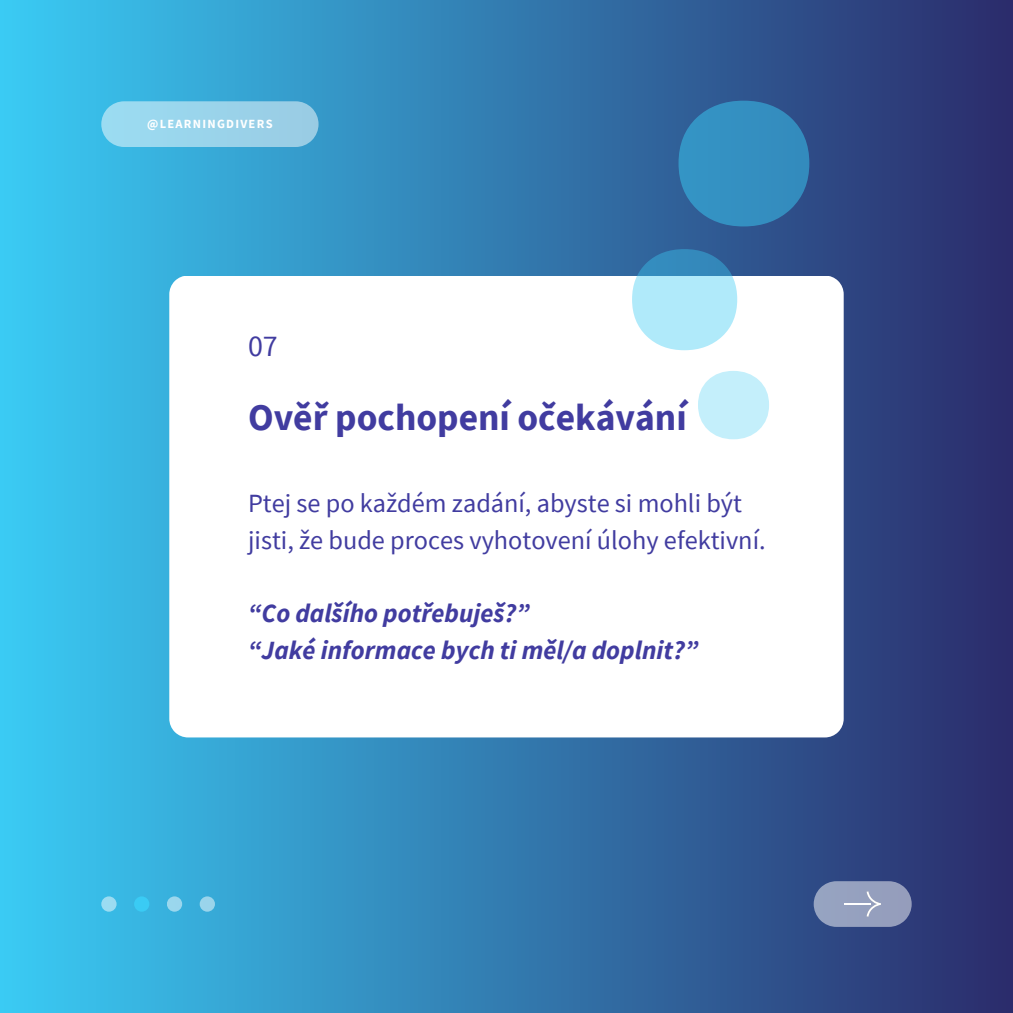
<style>
.page{position:relative;width:1013px;height:1013px;background:#fff}
.page>*{position:absolute;margin:0;border:0;box-sizing:border-box;transform-origin:0 0}
.t1{font:700 37.5px "Source Sans Pro";color:#413ca0}
.t2{font:30px "Source Sans Pro";color:#413ca0}
.t3{font:26.25px/36.5px "Source Sans Pro";color:#413ca0}
.t4{font:italic 700 26.25px/36.5px "Source Sans Pro";color:#413ca0}
.t5{font:700 12.5px "Source Sans Pro";letter-spacing:.1em;color:#fff}
</style>
<div class="page">
<div style="left:0;top:0;width:1012px;height:1012px;background:linear-gradient(to right,#3acbf4,#2b2c6b)"></div>
<svg style="left:169px;top:275px;width:674px;height:462px"></svg>
<svg style="left:101px;top:896px;width:16px;height:15px"></svg>
<div style="left:134px;top:896px;width:15px;height:15px;background:#3acbf4;border-radius:50%"></div>
<div style="left:167px;top:896px;width:15px;height:15px;background:#9ad7ed;border-radius:50%"></div>
<div style="left:200px;top:896px;width:15px;height:15px;background:#9ad4eb;border-radius:50%"></div>
<svg style="left:813px;top:881px;width:98px;height:45px;background:#8d99b9"></svg>
<svg style="left:678px;top:101px;width:131px;height:125px;background:#3284b7"></svg>
<svg style="left:632px;top:249px;width:105px;height:101px;background:#96cee6"></svg>
<svg style="left:698px;top:371px;width:71px;height:68px"></svg>
<svg style="left:101px;top:101px;width:217px;height:46px;background:#95d1e9"></svg>
<h3 class="t5" style="left:147px;top:115px;width:127px">@LEARNINGDIVERS</h3>
<p class="t2" style="left:248px;top:326px;width:31px">07</p>
<h1 class="t1" style="left:248px;top:393px;width:440px">Ověř pochopení očekávání</h1>
<p class="t3" style="left:248px;top:484px;width:519px">Ptej se po každém zadání, abyste si mohli být jisti, že bude proces vyhotovení úlohy efektivní.</p>
<p class="t4" style="left:248px;top:594px;width:451px">“Co dalšího potřebuješ?”<br>“Jaké informace bych ti měl/a doplnit?”</p>
</div>
